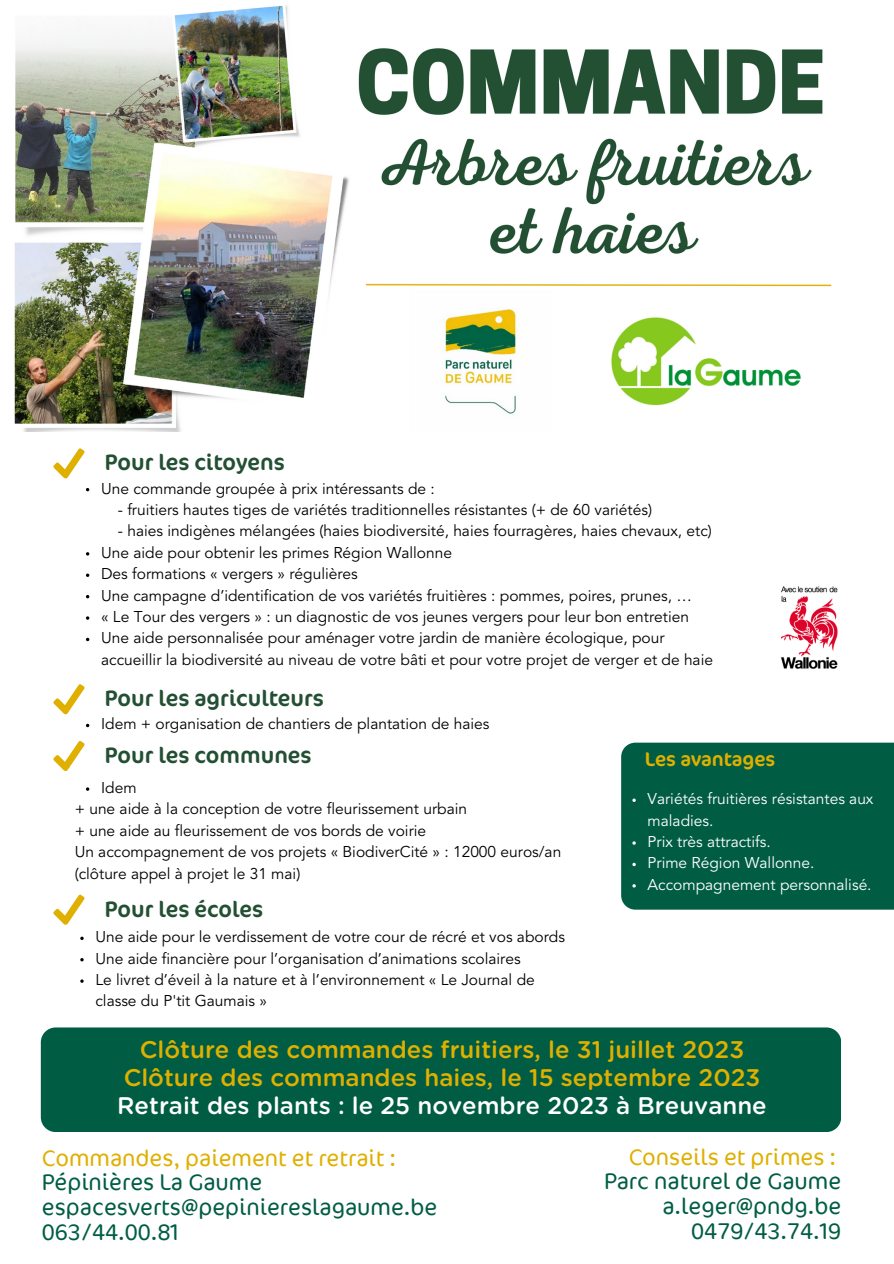
<style>
.page{position:relative;width:894px;height:1264px;background:#fff}
.page>*{position:absolute;margin:0;border:0;box-sizing:border-box;transform-origin:0 0}
.t1{font:500 24px "Gotham Rounded";color:#dfb000}
.t2{font:500 24px "Gotham Rounded";color:#fff}
.t3{font:300 22.95px/24.8px "Cocon";color:#005d44}
.t4{font:300 22.95px "Cocon";color:#dfb000}
.t5{font:22.5px "Cocon";color:#234f33}
.t6{font:19.95px "Cocon";color:#dfb000}
.t7{font:15.6px/21.5px "Avenir LT Std";color:#000}
.t8{font:15.6px/21.5px "Avenir LT Std";color:#fff}
</style>
<div class="page">
<img style="left:780px;top:586px;width:58px;height:83px">
<svg style="left:86px;top:573px;width:3px;height:4px"></svg>
<svg style="left:53px;top:448px;width:32px;height:30px"></svg>
<svg style="left:53px;top:684px;width:32px;height:30px"></svg>
<div style="left:41px;top:1027px;width:799px;height:105px;background:#005d44;border-radius:15px"></div>
<svg style="left:53px;top:741px;width:32px;height:30px"></svg>
<svg style="left:53px;top:894px;width:32px;height:30px"></svg>
<div style="left:621px;top:742px;width:272px;height:167px;background:#005d44"></div>
<img style="left:14px;top:6px;width:818px;height:425px">
<svg style="left:80px;top:936px;width:4px;height:4px"></svg>
<svg style="left:80px;top:958px;width:4px;height:3px"></svg>
<p class="t5" style="left:105px;top:449px;width:181px">Pour les citoyens</p>
<p class="t7" style="left:101px;top:479px;width:335px">Une commande groupée à prix intéressants de :</p>
<p class="t7" style="left:118px;top:500px;width:535px">- fruitiers hautes tiges de variétés traditionnelles résistantes (+ de 60 variétés)</p>
<p class="t7" style="left:118px;top:521px;width:595px">- haies indigènes mélangées (haies biodiversité, haies fourragères, haies chevaux, etc)</p>
<p class="t7" style="left:101px;top:543px;width:352px">Une aide pour obtenir les primes Région Wallonne</p>
<p class="t7" style="left:101px;top:564px;width:258px">Des formations « vergers » régulières</p>
<p class="t7" style="left:101px;top:586px;width:592px">Une campagne d’identification de vos variétés fruitières : pommes, poires, prunes, …</p>
<p class="t7" style="left:101px;top:607px;width:589px">« Le Tour des vergers » : un diagnostic de vos jeunes vergers pour leur bon entretien</p>
<p class="t7" style="left:101px;top:628px;width:613px">Une aide personnalisée pour aménager votre jardin de manière écologique, pour accueillir la biodiversité au niveau de votre bâti et pour votre projet de verger et de haie</p>
<p class="t5" style="left:105px;top:685px;width:220px">Pour les agriculteurs</p>
<p class="t7" style="left:101px;top:714px;width:390px">Idem + organisation de chantiers de plantation de haies</p>
<p class="t5" style="left:105px;top:742px;width:208px">Pour les communes</p>
<p class="t7" style="left:101px;top:778px;width:37px">Idem</p>
<p class="t7" style="left:75px;top:799px;width:394px">+ une aide à la conception de votre fleurissement urbain</p>
<p class="t7" style="left:75px;top:821px;width:353px">+ une aide au fleurissement de vos bords de voirie</p>
<p class="t7" style="left:75px;top:842px;width:488px">Un accompagnement de vos projets « BiodiverCité » : 12000 euros/an (clôture appel à projet le 31 mai)</p>
<p class="t5" style="left:105px;top:895px;width:160px">Pour les écoles</p>
<p class="t7" style="left:95px;top:927px;width:471px">Une aide pour le verdissement de votre cour de récré et vos abords</p>
<p class="t7" style="left:95px;top:948px;width:426px">Une aide financière pour l’organisation d’animations scolaires</p>
<p class="t7" style="left:95px;top:970px;width:441px">Le livret d’éveil à la nature et à l’environnement « Le Journal de classe du P'tit Gaumais »</p>
<p class="t6" style="left:644px;top:747px;width:132px">Les avantages</p>
<p class="t8" style="left:647px;top:789px;width:227px">Variétés fruitières résistantes aux maladies.</p>
<p class="t8" style="left:647px;top:832px;width:125px">Prix très attractifs.</p>
<p class="t8" style="left:647px;top:853px;width:168px">Prime Région Wallonne.</p>
<p class="t8" style="left:647px;top:875px;width:225px">Accompagnement personnalisé.</p>
<p class="t1" style="left:140px;top:1038px;width:605px">Clôture des commandes fruitiers, le 31 juillet 2023</p>
<p class="t1" style="left:124px;top:1066px;width:638px">Clôture des commandes haies, le 15 septembre 2023</p>
<p class="t2" style="left:117px;top:1094px;width:651px">Retrait des plants : le 25 novembre 2023 à Breuvanne</p>
<p class="t4" style="left:42px;top:1148px;width:355px">Commandes, paiement et retrait :</p>
<p class="t3" style="left:42px;top:1171px;width:397px">Pépinières La Gaume espacesverts@pepiniereslagaume.be<br>063/44.00.81</p>
<p class="t4" style="left:628px;top:1147px;width:209px">Conseils et primes :</p>
<p class="t3" style="left:604px;top:1170px;width:238px">Parc naturel de Gaume</p>
<p class="t3" style="left:662px;top:1194px;width:180px">a.leger@pndg.be</p>
<p class="t3" style="left:691px;top:1219px;width:151px">0479/43.74.19</p>
</div>
